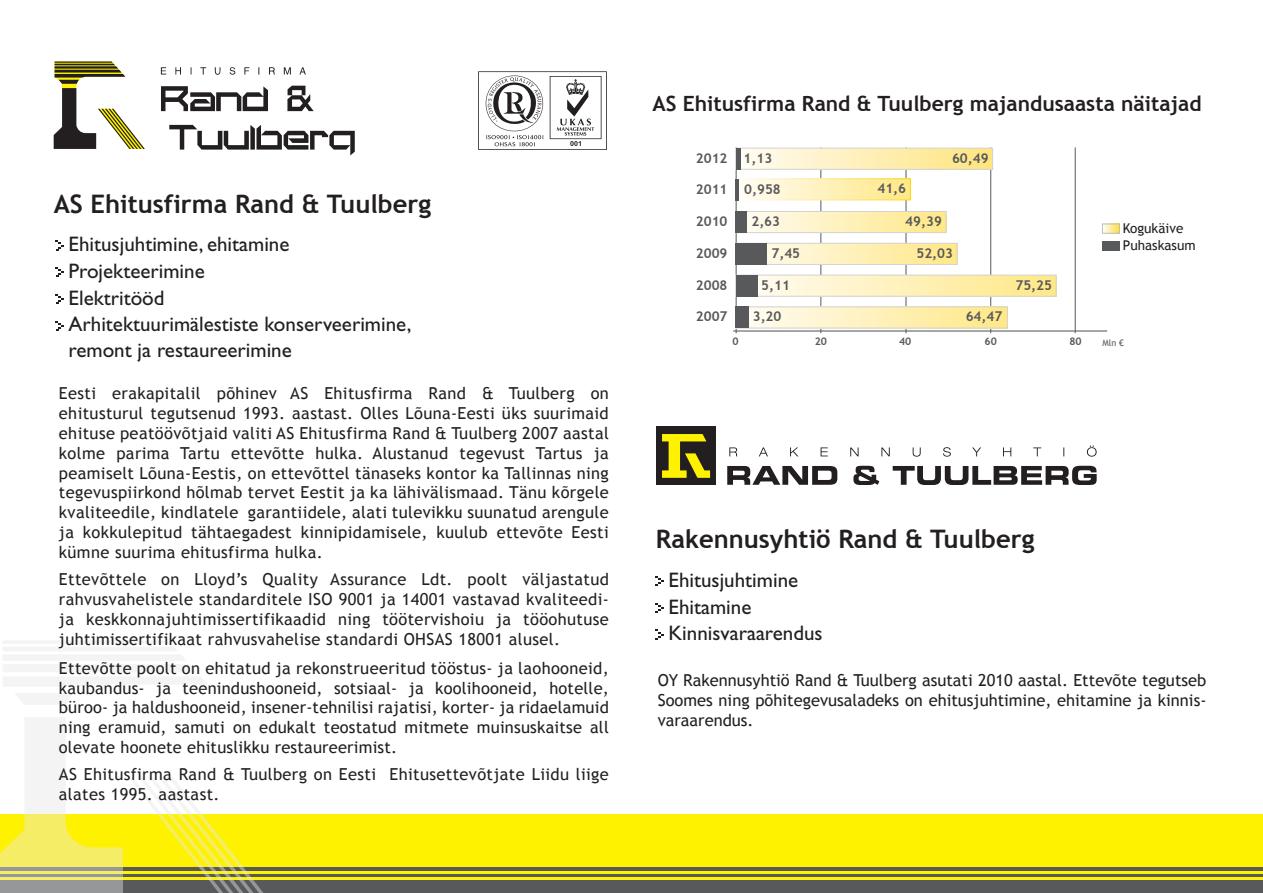
<style>
.page{position:relative;width:1263px;height:893px;background:#fff}
.page>*{position:absolute;margin:0;border:0;box-sizing:border-box;transform-origin:0 0}
.t1{font:700 25.5px "Trebuchet MS";color:#231f20}
.t2{font:21px/26.2px "Gill Sans Std";color:#231f20}
.t3{font:700 21px "Trebuchet MS";color:#231f20}
.t4{font:16.5px/19.8px "Trebuchet MS";letter-spacing:.02em;color:#231f20;text-align:justify}
.t5{font:700 13.5px "Trebuchet MS";color:#58595b}
.t6{font:13.5px/17.4px "Trebuchet MS";color:#231f20}
.t7{font:700 10.5px "Trebuchet MS";color:#58595b}
.t8{font:9px "Trebuchet MS";color:#58595b}
</style>
<div class="page">
<svg style="left:656px;top:576px;width:7px;height:10px"></svg>
<svg style="left:656px;top:603px;width:7px;height:10px"></svg>
<svg style="left:656px;top:630px;width:7px;height:10px"></svg>
<svg style="left:56px;top:241px;width:7px;height:10px"></svg>
<svg style="left:56px;top:267px;width:7px;height:10px"></svg>
<svg style="left:56px;top:294px;width:7px;height:10px"></svg>
<svg style="left:56px;top:321px;width:7px;height:10px"></svg>
<svg style="left:54px;top:61px;width:91px;height:88px"></svg>
<svg style="left:169px;top:125px;width:186px;height:30px"></svg>
<svg style="left:161px;top:86px;width:107px;height:25px"></svg>
<svg style="left:287px;top:86px;width:27px;height:25px"></svg>
<svg style="left:161px;top:67px;width:145px;height:8px"></svg>
<svg style="left:478px;top:71px;width:129px;height:79px"></svg>
<hr style="left:821px;top:147px;width:1px;height:186px;background:#58595b">
<hr style="left:736px;top:147px;width:1px;height:186px;background:#58595b">
<hr style="left:906px;top:147px;width:1px;height:186px;background:#58595b">
<hr style="left:990px;top:147px;width:1px;height:186px;background:#58595b">
<hr style="left:1075px;top:147px;width:1px;height:186px;background:#58595b">
<hr style="left:733px;top:330px;width:374px;height:2px;background:#58595b">
<svg style="left:1104px;top:226px;width:14px;height:5px"></svg>
<div style="left:1102px;top:224px;width:18px;height:9px;border:1px solid #bcbec0"></div>
<div style="left:1102px;top:241px;width:17px;height:10px;background:#58595b"></div>
<div style="left:736px;top:148px;width:257px;height:21px;background:linear-gradient(to right,#faf6f0,#ffe781)"></div>
<div style="left:735px;top:148px;width:258px;height:22px;border:1px solid #d1d3d4"></div>
<div style="left:737px;top:179px;width:173px;height:21px;background:linear-gradient(to right,#fffcf6,#ffe886)"></div>
<div style="left:737px;top:179px;width:173px;height:21px;border:1px solid #fff"></div>
<div style="left:736px;top:211px;width:210px;height:22px;background:linear-gradient(to right,#fffcf6,#ffe887)"></div>
<div style="left:735px;top:211px;width:211px;height:22px;border:1px solid #d1d3d4"></div>
<svg style="left:767px;top:245px;width:188px;height:18px;background:#fff0b6"></svg>
<div style="left:735px;top:243px;width:222px;height:22px;border:1px solid #d1d3d4"></div>
<div style="left:736px;top:275px;width:320px;height:21px;background:linear-gradient(to right,#fffcf6,#ffe886)"></div>
<div style="left:735px;top:275px;width:321px;height:21px;border:1px solid #d1d3d4"></div>
<div style="left:736px;top:307px;width:271px;height:21px;background:linear-gradient(to right,#fffcf6,#ffe886)"></div>
<div style="left:735px;top:307px;width:272px;height:21px;border:1px solid #d1d3d4"></div>
<hr style="left:736px;top:148px;width:4px;height:21px;background:#58595b">
<div style="left:736px;top:211px;width:11px;height:22px;background:#58595b"></div>
<div style="left:736px;top:243px;width:31px;height:21px;background:#58595b"></div>
<div style="left:736px;top:275px;width:21px;height:21px;background:#58595b"></div>
<div style="left:736px;top:307px;width:13px;height:21px;background:#58595b"></div>
<hr style="left:736px;top:179px;width:3px;height:21px;background:#58595b">
<div style="left:0;top:866px;width:1263px;height:27px;background:#58595b"></div>
<div style="left:0;top:814px;width:1263px;height:53px;background:#fff200"></div>
<hr style="left:0;top:871px;width:1263px;height:2px;background:#fff200">
<hr style="left:0;top:877px;width:1263px;height:2px;background:#fff200">
<svg style="left:3px;top:641px;width:203px;height:45px"></svg>
<svg style="left:16px;top:694px;width:56px;height:10px"></svg>
<svg style="left:0;top:718px;width:264px;height:175px"></svg>
<div style="left:656px;top:426px;width:59px;height:59px;background:#231f20"></div>
<svg style="left:662px;top:434px;width:48px;height:44px"></svg>
<svg style="left:727px;top:466px;width:370px;height:19px"></svg>
<svg style="left:729px;top:445px;width:368px;height:12px"></svg>
<h1 class="t1" style="left:54px;top:188px;width:379px">AS Ehitusfirma Rand &amp; Tuulberg</h1>
<p class="t2" style="left:69px;top:231px;width:344px">Ehitusjuhtimine, ehitamine<br>Projekteerimine<br>Elektritööd<br>Arhitektuurimälestiste konserveerimine, remont ja restaureerimine</p>
<p class="t4" style="left:59px;top:384px;width:551px">Eesti erakapitalil põhinev AS Ehitusfirma Rand &amp; Tuulberg on ehitusturul tegutsenud 1993. aastast. Olles Lõuna-Eesti üks suurimaid ehituse peatöövõtjaid valiti AS Ehitusfirma Rand &amp; Tuulberg 2007 aastal kolme parima Tartu ettevõtte hulka. Alustanud tegevust Tartus ja peamiselt Lõuna-Eestis, on ettevõttel tänaseks kontor ka Tallinnas ning tegevuspiirkond hõlmab tervet Eestit ja ka lähivälismaad. Tänu kõrgele kvaliteedile, kindlatele garantiidele, alati tulevikku suunatud arengule ja kokkulepitud tähtaegadest kinnipidamisele, kuulub ettevõte Eesti kümne suurima ehitusfirma hulka.</p>
<p class="t4" style="left:59px;top:570px;width:551px">Ettevõttele on Lloyd’s Quality Assurance Ldt. poolt väljastatud rahvusvahelistele standarditele ISO 9001 ja 14001 vastavad kvaliteedi&shy;ja keskkonnajuhtimissertifikaadid ning töötervishoiu ja tööohutuse juhtimissertifikaat rahvusvahelise standardi OHSAS 18001 alusel.</p>
<p class="t4" style="left:59px;top:658px;width:551px">Ettevõtte poolt on ehitatud ja rekonstrueeritud tööstus- ja laohooneid, kaubandus- ja teenindushooneid, sotsiaal- ja koolihooneid, hotelle, büroo- ja haldushooneid, insener-tehnilisi rajatisi, korter- ja ridaelamuid ning eramuid, samuti on edukalt teostatud mitmete muinsuskaitse all olevate hoonete ehituslikku restaureerimist.</p>
<p class="t4" style="left:59px;top:765px;width:551px">AS Ehitusfirma Rand &amp; Tuulberg on Eesti Ehitusettevõtjate Liidu liige alates 1995. aastast.</p>
<p class="t3" style="left:652px;top:91px;width:551px">AS Ehitusfirma Rand &amp; Tuulberg majandusaasta näitajad</p>
<p class="t5" style="left:696px;top:149px;width:33px">2012</p>
<p class="t5" style="left:696px;top:181px;width:33px">2011</p>
<p class="t5" style="left:696px;top:213px;width:33px">2010</p>
<p class="t5" style="left:696px;top:245px;width:33px">2009</p>
<p class="t5" style="left:696px;top:276px;width:33px">2008</p>
<p class="t5" style="left:696px;top:308px;width:33px">2007</p>
<p class="t7" style="left:733px;top:335px;width:8px">0</p>
<p class="t7" style="left:815px;top:335px;width:14px">20</p>
<p class="t7" style="left:899px;top:335px;width:14px">40</p>
<p class="t7" style="left:984px;top:335px;width:14px">60</p>
<p class="t7" style="left:1069px;top:335px;width:14px">80</p>
<p class="t8" style="left:1102px;top:337px;width:23px">Mln €</p>
<p class="t5" style="left:743px;top:149px;width:30px">1,13</p>
<p class="t5" style="left:744px;top:181px;width:38px">0,958</p>
<p class="t5" style="left:751px;top:213px;width:30px">2,63</p>
<p class="t5" style="left:771px;top:245px;width:30px">7,45</p>
<p class="t5" style="left:761px;top:276px;width:30px">5,11</p>
<p class="t5" style="left:753px;top:308px;width:30px">3,20</p>
<p class="t5" style="left:952px;top:149px;width:38px">60,49</p>
<p class="t5" style="left:877px;top:180px;width:30px">41,6</p>
<p class="t5" style="left:905px;top:213px;width:38px">49,39</p>
<p class="t6" style="left:1123px;top:219px;width:74px">Kogukäive<br>Puhaskasum</p>
<p class="t5" style="left:916px;top:245px;width:38px">52,03</p>
<p class="t5" style="left:1015px;top:276px;width:38px">75,25</p>
<p class="t5" style="left:966px;top:308px;width:38px">64,47</p>
<h1 class="t1" style="left:656px;top:523px;width:380px">Rakennusyhtiö Rand &amp; Tuulberg</h1>
<p class="t2" style="left:668px;top:567px;width:156px;line-height:26.7px">Ehitusjuhtimine<br>Ehitamine<br>Kinnisvaraarendus</p>
<p class="t4" style="left:658px;top:671px;width:550px">OY Rakennusyhtiö Rand &amp; Tuulberg asutati 2010 aastal. Ettevõte tegutseb Soomes ning põhitegevusaladeks on ehitusjuhtimine, ehitamine ja kinnis&shy;varaarendus.</p>
</div>
